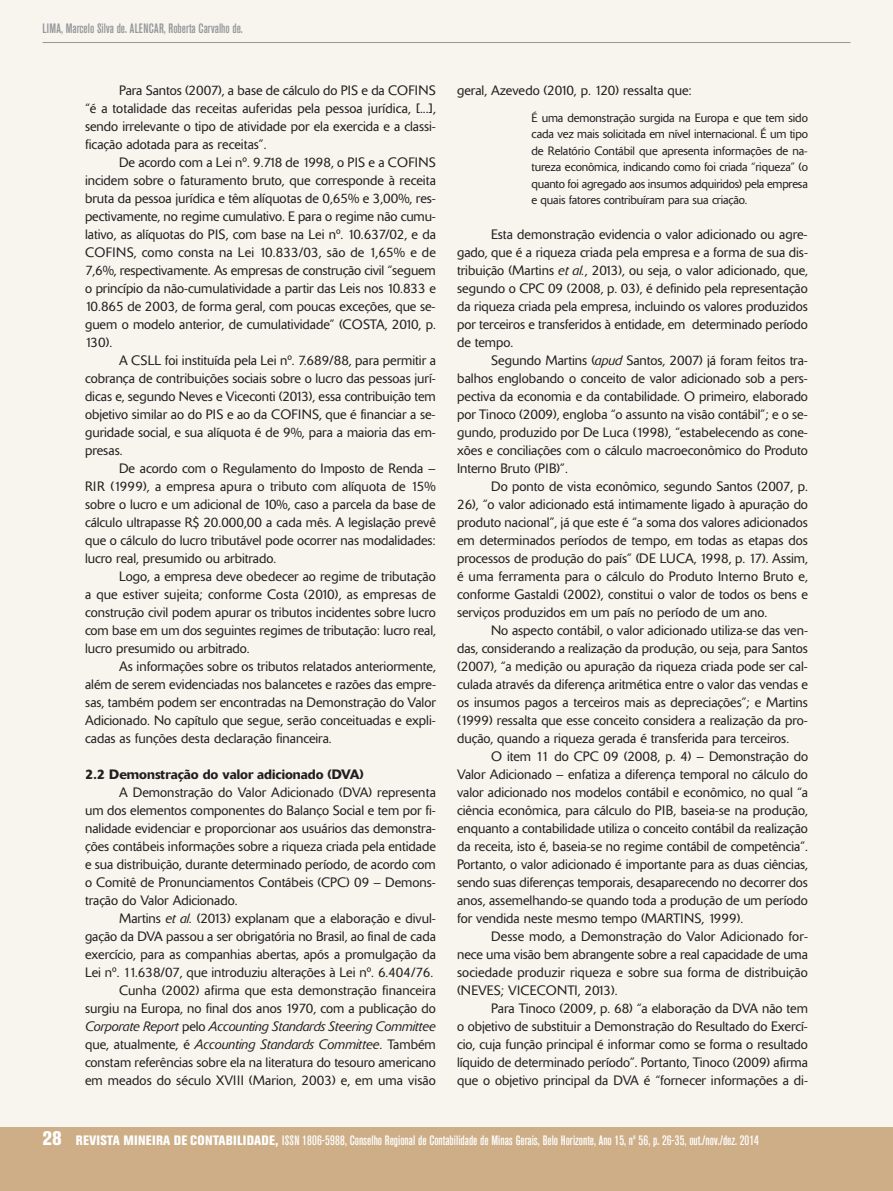
<style>
.page{position:relative;width:893px;height:1191px;background:#f8f5ef}
.page>*{position:absolute;margin:0;border:0;box-sizing:border-box;transform-origin:0 0}
.t1{font:300 13.5px/18px "Delta";color:#231f20;text-align:justify}
.t2{font:500 condensed 13.5px "Akzidenz Grotesk BE";color:#fff}
.t3{font:500 condensed 13.5px "Akzidenz Grotesk BE";color:#939598}
.t4{font:500 13.5px "Delta";color:#231f20}
.t5{font:300 12px/16.5px "Delta";letter-spacing:-.01em;color:#231f20;text-align:justify}
.s1{font-style:italic}
.s2{font-weight:800;font-size:19.5px}
.s3{font-weight:800}
</style>
<div class="page">
<div style="left:0;top:1127px;width:893px;height:64px;background:#ceae87"></div>
<hr style="left:43px;top:42px;width:807px;height:1px;background:#939598">
<p class="t3" style="left:43px;top:23px;width:202px">LIMA, Marcelo Silva de. ALENCAR, Roberta Carvalho de.</p>
<p class="t1" style="left:85px;top:82px;width:352px;text-indent:34px">Para Santos (2007), a base de cálculo do PIS e da COFINS “é a totalidade das receitas auferidas pela pessoa jurídica, [...], sendo irrelevante o tipo de atividade por ela exercida e a classi&shy;ficação adotada para as receitas”.</p>
<p class="t1" style="left:85px;top:154px;width:352px;text-indent:34px">De acordo com a Lei nº. 9.718 de 1998, o PIS e a COFINS incidem sobre o faturamento bruto, que corresponde à receita bruta da pessoa jurídica e têm alíquotas de 0,65% e 3,00%, res&shy;pectivamente, no regime cumulativo. E para o regime não cumu&shy;lativo, as alíquotas do PIS, com base na Lei nº. 10.637/02, e da COFINS, como consta na Lei 10.833/03, são de 1,65% e de 7,6%, respectivamente. As empresas de construção civil “seguem o princípio da não-cumulatividade a partir das Leis nos 10.833 e 10.865 de 2003, de forma geral, com poucas exceções, que se&shy;guem o modelo anterior, de cumulatividade” (COSTA, 2010, p.<br>130).</p>
<p class="t1" style="left:85px;top:352px;width:352px;text-indent:34px">A CSLL foi instituída pela Lei nº. 7.689/88, para permitir a cobrança de contribuições sociais sobre o lucro das pessoas jurí&shy;dicas e, segundo Neves e Viceconti (2013), essa contribuição tem objetivo similar ao do PIS e ao da COFINS, que é financiar a se&shy;guridade social, e sua alíquota é de 9%, para a maioria das em&shy;presas.</p>
<p class="t1" style="left:85px;top:460px;width:352px;text-indent:34px">De acordo com o Regulamento do Imposto de Renda – RIR (1999), a empresa apura o tributo com alíquota de 15% sobre o lucro e um adicional de 10%, caso a parcela da base de cálculo ultrapasse R$ 20.000,00 a cada mês. A legislação prevê que o cálculo do lucro tributável pode ocorrer nas modalidades: lucro real, presumido ou arbitrado.</p>
<p class="t1" style="left:85px;top:568px;width:352px;text-indent:34px">Logo, a empresa deve obedecer ao regime de tributação a que estiver sujeita; conforme Costa (2010), as empresas de construção civil podem apurar os tributos incidentes sobre lucro com base em um dos seguintes regimes de tributação: lucro real, lucro presumido ou arbitrado.</p>
<p class="t1" style="left:85px;top:658px;width:352px;text-indent:34px">As informações sobre os tributos relatados anteriormente, além de serem evidenciadas nos balancetes e razões das empre&shy;sas, também podem ser encontradas na Demonstração do Valor Adicionado. No capítulo que segue, serão conceituadas e expli&shy;cadas as funções desta declaração financeira.</p>
<p class="t4" style="left:85px;top:769px;width:280px">2.2 Demonstração do valor adicionado (DVA)</p>
<p class="t1" style="left:85px;top:784px;width:352px;text-indent:34px">A Demonstração do Valor Adicionado (DVA) representa um dos elementos componentes do Balanço Social e tem por fi&shy;nalidade evidenciar e proporcionar aos usuários das demonstra&shy;ções contábeis informações sobre a riqueza criada pela entidade e sua distribuição, durante determinado período, de acordo com o Comitê de Pronunciamentos Contábeis (CPC) 09 – Demons&shy;tração do Valor Adicionado.</p>
<p class="t1" style="left:85px;top:910px;width:352px;text-align:right">Martins <span class="s1">et al.</span> (2013) explanam que a elaboração e divul&shy;gação da DVA passou a ser obrigatória no Brasil, ao final de cada exercício, para as companhias abertas, após a promulgação da Lei nº. 11.638/07, que introduziu alterações à Lei nº. 6.404/76.<br>Cunha (2002) afirma que esta demonstração financeira surgiu na Europa, no final dos anos 1970, com a publicação do <span class="s1">Corporate Report</span> pelo <span class="s1">Accounting Standards Steering Committee </span>que, atualmente, é <span class="s1">Accounting Standards Committee</span>. Também constam referências sobre ela na literatura do tesouro americano em meados do século XVIII (Marion, 2003) e, em uma visão</p>
<p class="t1" style="left:457px;top:82px;width:236px">geral, Azevedo (2010, p. 120) ressalta que:</p>
<p class="t5" style="left:531px;top:110px;width:278px">É uma demonstração surgida na Europa e que tem sido cada vez mais solicitada em nível internacional. É um tipo de Relatório Contábil que apresenta informações de na&shy;tureza econômica, indicando como foi criada “riqueza” (o quanto foi agregado aos insumos adquiridos) pela empresa e quais fatores contribuíram para sua criação.</p>
<p class="t1" style="left:457px;top:226px;width:352px;text-indent:34px">Esta demonstração evidencia o valor adicionado ou agre&shy;gado, que é a riqueza criada pela empresa e a forma de sua dis&shy;tribuição (Martins <span class="s1">et al.</span>, 2013), ou seja, o valor adicionado, que, segundo o CPC 09 (2008, p. 03), é definido pela representação da riqueza criada pela empresa, incluindo os valores produzidos por terceiros e transferidos à entidade, em determinado período de tempo.</p>
<p class="t1" style="left:457px;top:352px;width:352px;text-indent:34px">Segundo Martins (<span class="s1">apud</span> Santos, 2007) já foram feitos tra&shy;balhos englobando o conceito de valor adicionado sob a pers&shy;pectiva da economia e da contabilidade. O primeiro, elaborado por Tinoco (2009), engloba “o assunto na visão contábil”; e o se&shy;gundo, produzido por De Luca (1998), “estabelecendo as cone&shy;xões e conciliações com o cálculo macroeconômico do Produto Interno Bruto (PIB)”.</p>
<p class="t1" style="left:457px;top:478px;width:352px;text-indent:34px">Do ponto de vista econômico, segundo Santos (2007, p.<br>26), “o valor adicionado está intimamente ligado à apuração do produto nacional”, já que este é “a soma dos valores adicionados em determinados períodos de tempo, em todas as etapas dos processos de produção do país” (DE LUCA, 1998, p. 17). Assim, é uma ferramenta para o cálculo do Produto Interno Bruto e, conforme Gastaldi (2002), constitui o valor de todos os bens e serviços produzidos em um país no período de um ano.</p>
<p class="t1" style="left:457px;top:622px;width:352px;text-indent:34px">No aspecto contábil, o valor adicionado utiliza-se das ven&shy;das, considerando a realização da produção, ou seja, para Santos (2007), “a medição ou apuração da riqueza criada pode ser cal&shy;culada através da diferença aritmética entre o valor das vendas e os insumos pagos a terceiros mais as depreciações”; e Martins (1999) ressalta que esse conceito considera a realização da pro&shy;dução, quando a riqueza gerada é transferida para terceiros.</p>
<p class="t1" style="left:457px;top:748px;width:352px;text-indent:34px">O item 11 do CPC 09 (2008, p. 4) – Demonstração do Valor Adicionado – enfatiza a diferença temporal no cálculo do valor adicionado nos modelos contábil e econômico, no qual “a ciência econômica, para cálculo do PIB, baseia-se na produção, enquanto a contabilidade utiliza o conceito contábil da realização da receita, isto é, baseia-se no regime contábil de competência”.<br>Portanto, o valor adicionado é importante para as duas ciências, sendo suas diferenças temporais, desaparecendo no decorrer dos anos, assemelhando-se quando toda a produção de um período for vendida neste mesmo tempo (MARTINS, 1999).</p>
<p class="t1" style="left:457px;top:928px;width:352px;text-indent:34px">Desse modo, a Demonstração do Valor Adicionado for&shy;nece uma visão bem abrangente sobre a real capacidade de uma sociedade produzir riqueza e sobre sua forma de distribuição (NEVES; VICECONTI, 2013).</p>
<p class="t1" style="left:457px;top:1000px;width:352px;text-indent:34px">Para Tinoco (2009, p. 68) “a elaboração da DVA não tem o objetivo de substituir a Demonstração do Resultado do Exercí&shy;cio, cuja função principal é informar como se forma o resultado líquido de determinado período”. Portanto, Tinoco (2009) afirma que o objetivo principal da DVA é “fornecer informações a di-</p>
<p class="t2" style="left:43px;top:1135px;width:718px"><span class="s2">28</span> <span class="s3">REVISTA MINEIRA DE CONTABILIDADE,</span> ISSN 1806-5988, Conselho Regional de Contabilidade de Minas Gerais, Belo Horizonte, Ano 15, nº 56, p. 26-35, out./nov./dez. 2014</p>
</div>
